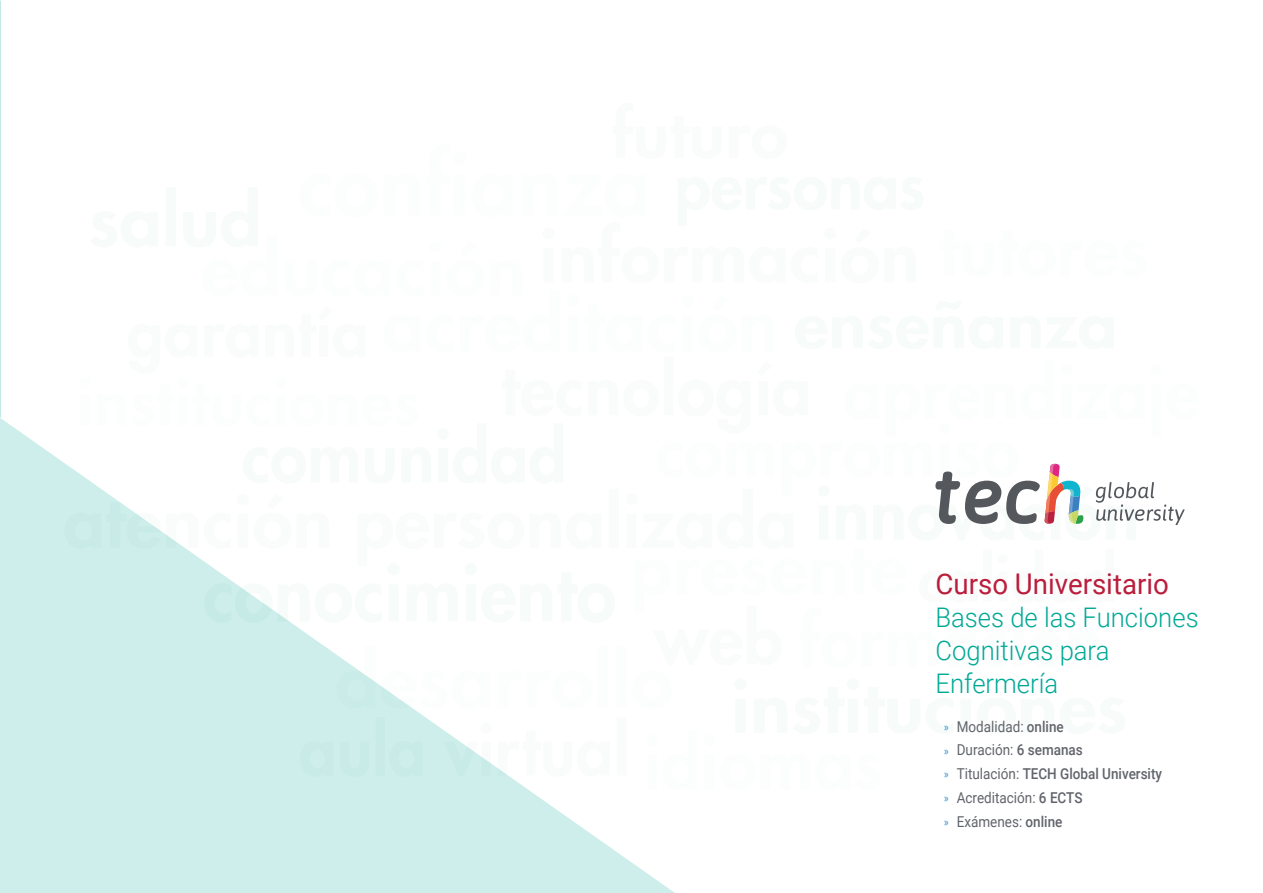
<style>
.page{position:relative;width:1263px;height:893px;background:#fff}
.page>*{position:absolute;margin:0;border:0;box-sizing:border-box;transform-origin:0 0}
.t1{font:28.5px "Roboto";color:#ba1e3c}
.t2{font:300 27px/33px "Roboto";color:#00a996;scale:.95 1}
.t3{font:15px/23.7px "Roboto";color:#61646a;scale:.9 1}
.s1{font-family:"Myriad Pro";font-size:12px;color:#2488c9}
.s2{font-weight:500}
</style>
<div class="page">
<svg style="left:0;top:418px;width:675px;height:475px;background:#d1efec"></svg>
<svg style="left:64px;top:418px;width:1121px;height:372px"></svg>
<h1 class="t1" style="left:935px;top:564px;width:235px">Curso Universitario</h1>
<h2 class="t2" style="left:935px;top:600px;width:278px">Bases de las Funciones<br>Cognitivas para<br>Enfermería</h2>
<p class="t3" style="left:944px;top:714px;width:244px"><span class="s1">»</span> Modalidad: <span class="s2">online<br></span><span class="s1">»</span> Duración: <span class="s2">6 semanas<br></span><span class="s1">»</span> Titulación: <span class="s2">TECH Global University </span><span class="s1">»</span> Acreditación: <span class="s2">6 ECTS<br></span><span class="s1">»</span> Exámenes: <span class="s2">online</span></p>
</div>
